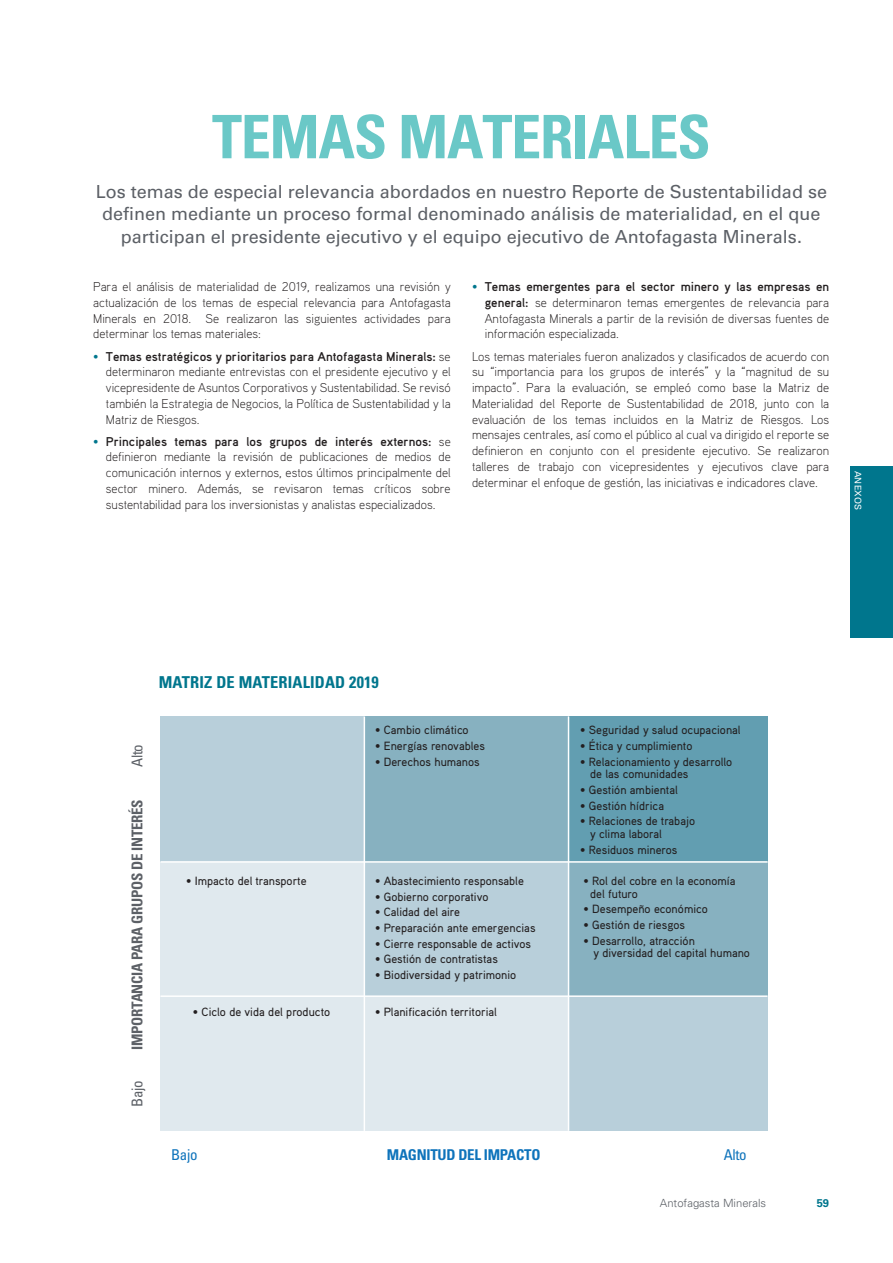
<style>
.page{position:relative;width:893px;height:1263px;background:#fff}
.page>*{position:absolute;margin:0;border:0;box-sizing:border-box;transform-origin:0 0}
.Page_Title__nivel_1{font:700 condensed 60px "Univers LT Std";letter-spacing:-.02em;color:#6ac8c7}
.Introduction{font:18px/22.5px "Univers LT Std";color:#5c6066;text-align:center}
.t1{font:700 condensed 16.35px "Univers LT Std";letter-spacing:.01em;color:#00768d}
.t2{font:700 condensed 14.85px "Univers LT Std";letter-spacing:-.015em;color:#5c6066}
.t3{font:700 condensed 14.85px "Univers LT Std";letter-spacing:-.015em;color:#0e73bb}
.t4{font:condensed 14.85px "Univers LT Std";letter-spacing:-.025em;color:#0e73bb}
.t5{font:condensed 14.85px "Univers LT Std";letter-spacing:-.025em;color:#5c6066}
.Bodytext{font:300 12.75px/15.8px "Aaux Pro OT";color:#231f20;text-align:justify}
.t6{font:500 12px/12.8px "Aaux Pro OT";color:#231f20}
.t7{font:300 11.25px "Univers LT Std";color:#5c6066}
.t8{font:700 11.25px "Univers LT Std";color:#00768d}
.t9{font:9px "Univers LT Std";letter-spacing:.025em;color:#fff}
.s1{color:#00768d}
.s2{font-weight:700}
</style>
<div class="page">
<div style="left:161px;top:716px;width:607px;height:415px;background:#629eb1"></div>
<div style="left:364px;top:716px;width:204px;height:146px;background:#87b1c0"></div>
<div style="left:161px;top:862px;width:203px;height:134px;background:#e0e9ee"></div>
<div style="left:161px;top:996px;width:203px;height:135px;background:#e0e9ee"></div>
<div style="left:364px;top:996px;width:204px;height:135px;background:#e0e9ee"></div>
<div style="left:568px;top:996px;width:200px;height:135px;background:#b8cfda"></div>
<div style="left:364px;top:862px;width:204px;height:134px;background:#b8cfda"></div>
<div style="left:161px;top:716px;width:203px;height:146px;background:#b8cfda"></div>
<div style="left:568px;top:862px;width:200px;height:134px;background:#87b1c0"></div>
<hr style="left:364px;top:716px;width:1px;height:415px;background:#fff">
<hr style="left:568px;top:716px;width:1px;height:415px;background:#fff">
<hr style="left:161px;top:861px;width:607px;height:2px;background:#fff">
<hr style="left:161px;top:995px;width:607px;height:2px;background:#fff">
<div style="left:850px;top:466px;width:43px;height:172px;background:#00768d"></div>
<p class="Page_Title__nivel_1" style="left:212px;top:100px;width:500px">TEMAS MATERIALES</p>
<p class="Introduction" style="left:96px;top:180px;width:733px">Los temas de especial relevancia abordados en nuestro Reporte de Sustentabilidad se definen mediante un proceso formal denominado análisis de materialidad, en el que participan el presidente ejecutivo y el equipo ejecutivo de Antofagasta Minerals.</p>
<p class="Bodytext" style="left:93px;top:278px;width:359px">Para el análisis de materialidad de 2019, realizamos una revisión y actualización de los temas de especial relevancia para Antofagasta Minerals en 2018. Se realizaron las siguientes actividades para determinar los temas materiales:</p>
<p class="Bodytext" style="left:106px;top:348px;width:346px;text-indent:-13px"><span class="s1">•</span> <span class="s2">Temas estratégicos y prioritarios para Antofagasta Minerals:</span> se determinaron mediante entrevistas con el presidente ejecutivo y el vicepresidente de Asuntos Corporativos y Sustentabilidad. Se revisó también la Estrategia de Negocios, la Política de Sustentabilidad y la Matriz de Riesgos.</p>
<p class="Bodytext" style="left:106px;top:433px;width:346px;text-indent:-13px"><span class="s1">•</span> <span class="s2">Principales temas para los grupos de interés externos:</span> se definieron mediante la revisión de publicaciones de medios de comunicación internos y externos, estos últimos principalmente del sector minero. Además, se revisaron temas críticos sobre sustentabilidad para los inversionistas y analistas especializados.</p>
<p class="Bodytext" style="left:485px;top:278px;width:346px;text-indent:-13px"><span class="s1">•</span> <span class="s2">Temas emergentes para el sector minero y las empresas en general:</span> se determinaron temas emergentes de relevancia para Antofagasta Minerals a partir de la revisión de diversas fuentes de información especializada.</p>
<p class="Bodytext" style="left:472px;top:348px;width:359px">Los temas materiales fueron analizados y clasificados de acuerdo con su “importancia para los grupos de interés” y la “magnitud de su impacto”. Para la evaluación, se empleó como base la Matriz de Materialidad del Reporte de Sustentabilidad de 2018, junto con la evaluación de los temas incluidos en la Matriz de Riesgos. Los mensajes centrales, así como el público al cual va dirigido el reporte se definieron en conjunto con el presidente ejecutivo. Se realizaron talleres de trabajo con vicepresidentes y ejecutivos clave para determinar el enfoque de gestión, las iniciativas e indicadores clave.</p>
<p class="t9" style="left:863px;top:471px;width:41px;rotate:90deg">ANEXOS</p>
<p class="t1" style="left:159px;top:672px;width:222px">MATRIZ DE MATERIALIDAD 2019</p>
<p class="t5" style="left:128px;top:767px;width:24px;rotate:-90deg">Alto</p>
<p class="t2" style="left:128px;top:1050px;width:252px;rotate:-90deg">IMPORTANCIA PARA GRUPOS DE INTERÉS</p>
<p class="t5" style="left:128px;top:1107px;width:28px;rotate:-90deg">Bajo</p>
<p class="t6" style="left:186px;top:874px;width:122px">• Impacto del transporte</p>
<p class="t6" style="left:375px;top:723px;width:95px">• Cambio climático</p>
<p class="t6" style="left:375px;top:739px;width:111px">• Energías renovables</p>
<p class="t6" style="left:375px;top:755px;width:106px">• Derechos humanos</p>
<p class="t6" style="left:375px;top:874px;width:150px">• Abastecimiento responsable</p>
<p class="t6" style="left:375px;top:890px;width:115px">• Gobierno corporativo</p>
<p class="t6" style="left:375px;top:905px;width:87px">• Calidad del aire</p>
<p class="t6" style="left:375px;top:921px;width:162px">• Preparación ante emergencias</p>
<p class="t6" style="left:375px;top:937px;width:158px">• Cierre responsable de activos</p>
<p class="t6" style="left:375px;top:952px;width:124px">• Gestión de contratistas</p>
<p class="t6" style="left:375px;top:968px;width:143px">• Biodiversidad y patrimonio</p>
<p class="t6" style="left:193px;top:1005px;width:139px">• Ciclo de vida del producto</p>
<p class="t6" style="left:375px;top:1005px;width:123px">• Planificación territorial</p>
<p class="t6" style="left:580px;top:723px;width:162px">• Seguridad y salud ocupacional</p>
<p class="t6" style="left:580px;top:739px;width:114px">• Ética y cumplimiento</p>
<p class="t6" style="left:590px;top:755px;width:144px;text-indent:-10px">• Relacionamiento y desarrollo de las comunidades</p>
<p class="t6" style="left:580px;top:783px;width:99px">• Gestión ambiental</p>
<p class="t6" style="left:580px;top:799px;width:85px">• Gestión hídrica</p>
<p class="t6" style="left:590px;top:814px;width:106px;text-indent:-10px">• Relaciones de trabajo y clima laboral</p>
<p class="t6" style="left:580px;top:843px;width:99px">• Residuos mineros</p>
<p class="t6" style="left:590px;top:874px;width:147px;text-indent:-7px">• Rol del cobre en la economía del futuro</p>
<p class="t6" style="left:583px;top:902px;width:126px">• Desempeño económico</p>
<p class="t6" style="left:583px;top:918px;width:103px">• Gestión de riesgos</p>
<p class="t6" style="left:593px;top:934px;width:158px;text-indent:-10px">• Desarrollo, atracción<br>y diversidad del capital humano</p>
<p class="t4" style="left:171px;top:1145px;width:28px">Bajo</p>
<p class="t3" style="left:387px;top:1146px;width:155px">MAGNITUD DEL IMPACTO</p>
<p class="t4" style="left:724px;top:1145px;width:24px">Alto</p>
<p class="t7" style="left:660px;top:1196px;width:108px">Antofagasta Minerals</p>
<p class="t8" style="left:817px;top:1197px;width:14px">59</p>
</div>
